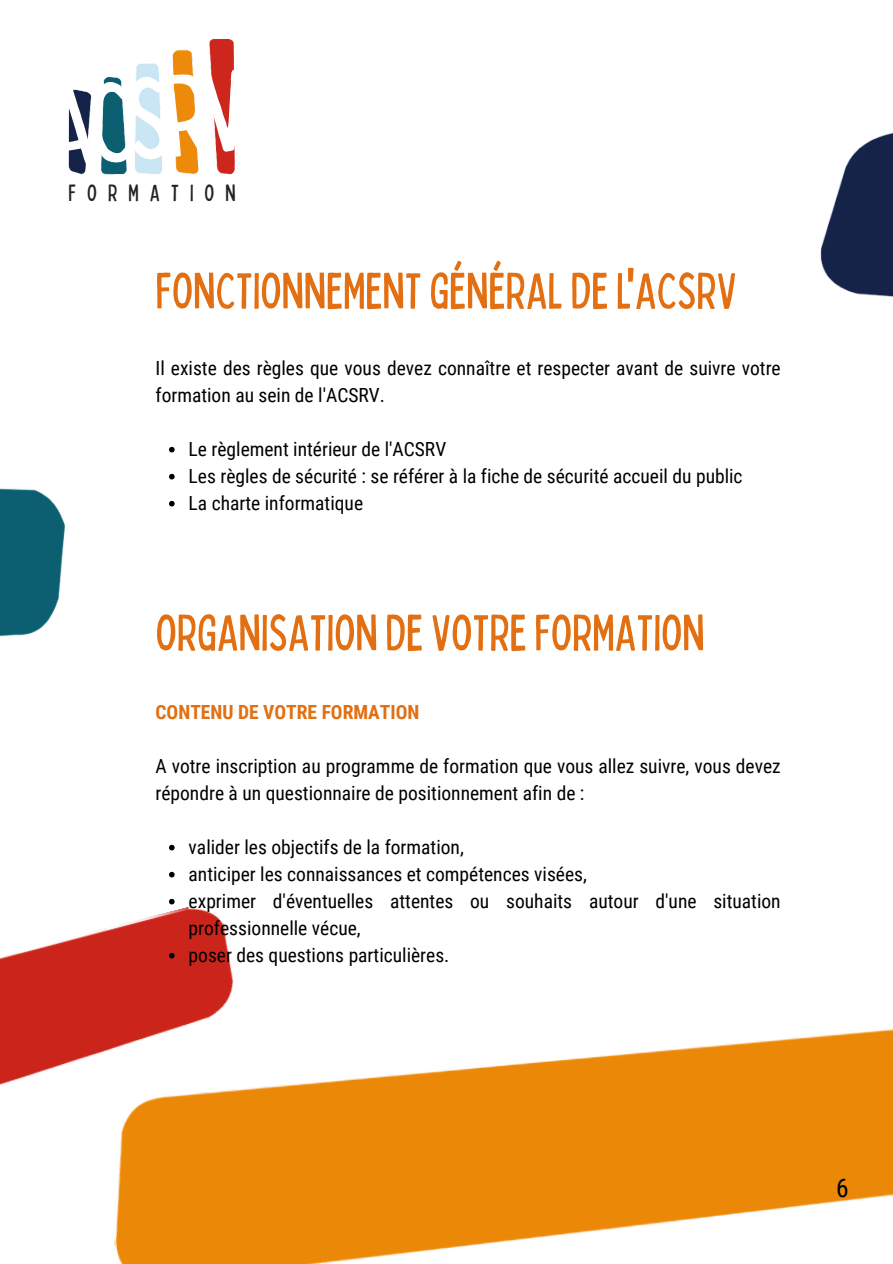
<style>
.page{position:relative;width:893px;height:1264px;background:#fff}
.page>*{position:absolute;margin:0;border:0;box-sizing:border-box;transform-origin:0 0}
.t1{font:condensed 114.6px "Bobby Jones";color:#fff}
.t2{font:condensed 51px "Bobby Jones";color:#e26f11}
.t3{font:700 51px "Roboto Condensed";color:#e26f11}
.t4{font:25.5px "Roboto Condensed";color:#000}
.t5{font:condensed 23.55px "Bobby Jones";letter-spacing:.47em;color:#222}
.t6{font:19.5px/27px "Roboto Condensed";color:#000}
.t7{font:700 19.5px "Roboto Condensed";color:#e26f11}
</style>
<div class="page">
<img style="left:257px;top:1029px;width:635px;height:234px">
<img style="left:68px;top:39px;width:167px;height:136px">
<img style="left:820px;top:133px;width:72px;height:164px">
<img style="left:0;top:488px;width:64px;height:149px">
<svg style="left:169px;top:447px;width:6px;height:5px"></svg>
<svg style="left:169px;top:474px;width:6px;height:5px"></svg>
<svg style="left:169px;top:501px;width:6px;height:5px"></svg>
<img style="left:0;top:904px;width:257px;height:359px">
<svg style="left:169px;top:844px;width:6px;height:6px"></svg>
<svg style="left:169px;top:871px;width:6px;height:6px"></svg>
<svg style="left:169px;top:898px;width:6px;height:6px"></svg>
<svg style="left:169px;top:952px;width:6px;height:6px"></svg>
<p class="t1" style="left:37px;top:55px;width:205px;rotate:-6deg">ACSRV</p>
<p class="t5" style="left:69px;top:178px;width:168px">FORMATION</p>
<p class="t2" style="left:155px;top:258px;width:582px">FONCTIONNEMENTGÉNÉRAL DELACSRV</p>
<p class="t3" style="left:626px;top:259px;width:10px">'</p>
<p class="t6" style="left:155px;top:354px;width:626px">Il existe des règles que vous devez connaître et respecter avant de suivre votre formation au sein de l'ACSRV.</p>
<p class="t6" style="left:189px;top:435px;width:259px">Le règlement intérieur de l'ACSRV</p>
<p class="t6" style="left:189px;top:462px;width:555px">Les règles de sécurité : se référer à la fiche de sécurité accueil du public</p>
<p class="t6" style="left:189px;top:489px;width:176px">La charte informatique</p>
<p class="t2" style="left:155px;top:599px;width:550px">ORGANISATION DEVOTREFORMATION</p>
<p class="t7" style="left:155px;top:700px;width:265px">CONTENU DE VOTRE FORMATION</p>
<p class="t6" style="left:155px;top:752px;width:626px">A votre inscription au programme de formation que vous allez suivre, vous devez répondre à un questionnaire de positionnement afin de :</p>
<p class="t6" style="left:189px;top:833px;width:277px">valider les objectifs de la formation,</p>
<p class="t6" style="left:189px;top:860px;width:399px">anticiper les connaissances et compétences visées,</p>
<p class="t6" style="left:189px;top:887px;width:593px">exprimer d'éventuelles attentes ou souhaits autour d'une situation professionnelle vécue,</p>
<p class="t6" style="left:189px;top:941px;width:262px">poser des questions particulières.</p>
<p class="t4" style="left:836px;top:1173px;width:14px">6</p>
</div>
